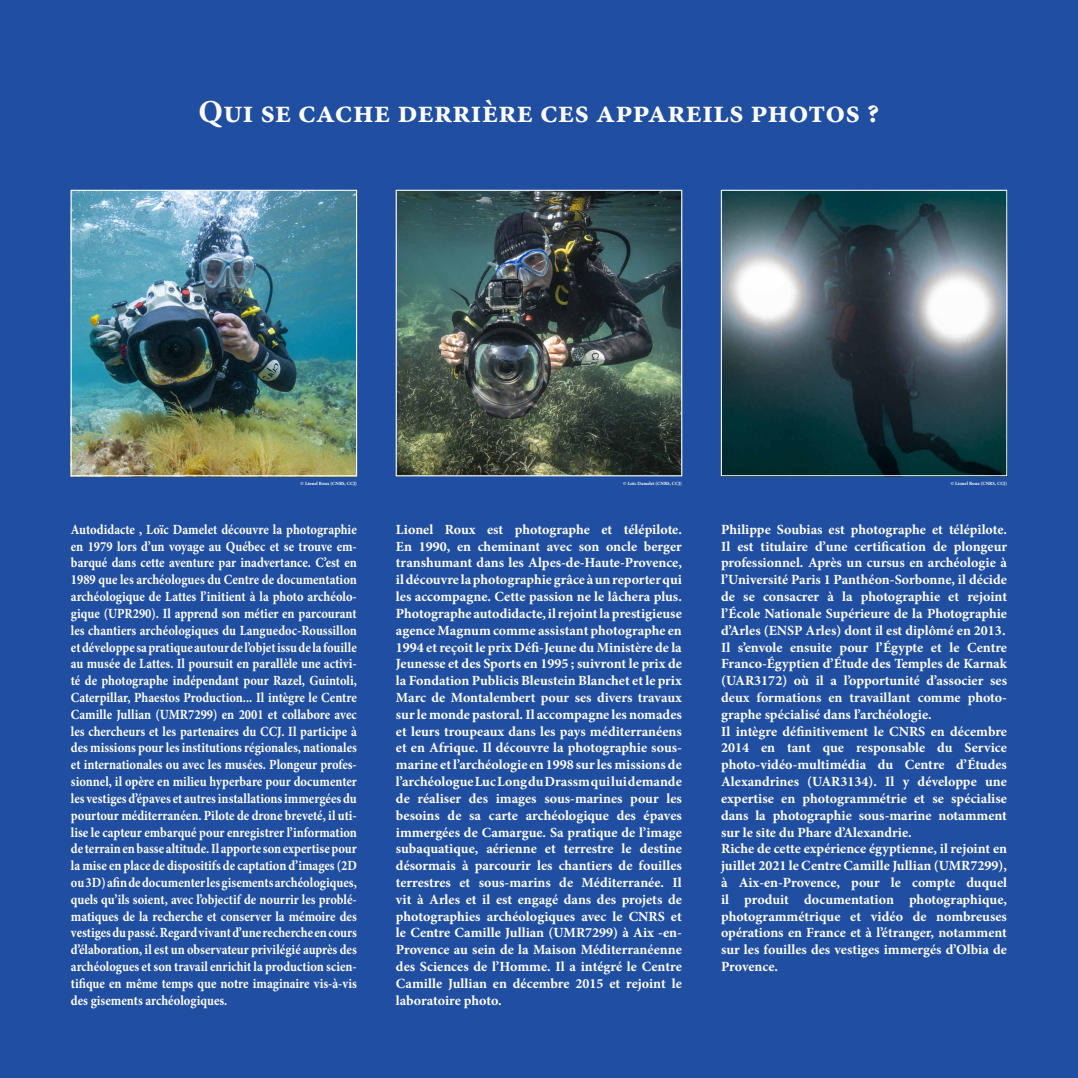
<style>
.page{position:relative;width:1078px;height:1078px;background:#fff}
.page>*{position:absolute;margin:0;border:0;box-sizing:border-box;transform-origin:0 0}
.t1{font:700 32px "Minion Pro";color:#fff}
.t2{font:700 14px/16.8px "Minion Pro";color:#fff}
.t3{font:700 14px/16.8px "Minion Pro";color:#fff;text-align:justify;scale:.89 1}
.t4{font:700 4.8px "Minion Pro";color:#fff}
</style>
<div class="page">
<div style="left:0;top:0;width:1077px;height:1077px;background:#204ea0"></div>
<img style="left:723px;top:192px;width:281px;height:282px">
<img style="left:398px;top:192px;width:281px;height:282px">
<img style="left:73px;top:192px;width:282px;height:282px">
<div style="left:721px;top:190px;width:285px;height:286px;border:1px solid #fff"></div>
<div style="left:396px;top:190px;width:285px;height:286px;border:1px solid #fff"></div>
<div style="left:71px;top:190px;width:286px;height:286px;border:1px solid #fff"></div>
<h1 class="t1" style="left:198px;top:89px;width:682px">Qui se cache derrière ces appareils photos ?</h1>
<p class="t4" style="left:300px;top:480px;width:58px">© Lionel Roux (CNRS, CCJ)</p>
<p class="t4" style="left:623px;top:480px;width:60px">© Loïc Damelet (CNRS, CCJ)</p>
<p class="t4" style="left:950px;top:480px;width:58px">© Lionel Roux (CNRS, CCJ)</p>
<p class="t3" style="left:71px;top:520px;width:323px">Autodidacte , Loïc Damelet découvre la photographie en 1979 lors d’un voyage au Québec et se trouve em&shy;barqué dans cette aventure par inadvertance. C’est en 1989 que les archéologues du Centre de documentation archéologique de Lattes l’initient à la photo archéolo&shy;gique (UPR290). Il apprend son métier en parcourant les chantiers archéologiques du Languedoc-Roussillon et développe sa pratique autour de l’objet issu de la fouille au musée de Lattes. Il poursuit en parallèle une activi&shy;té de photographe indépendant pour Razel, Guintoli, Caterpillar, Phaestos Production... Il intègre le Centre Camille Jullian (UMR7299) en 2001 et collabore avec les chercheurs et les partenaires du CCJ. Il participe à des missions pour les institutions régionales, nationales et internationales ou avec les musées. Plongeur profes&shy;sionnel, il opère en milieu hyperbare pour documenter les vestiges d’épaves et autres installations immergées du pourtour méditerranéen. Pilote de drone breveté, il uti&shy;lise le capteur embarqué pour enregistrer l’information de terrain en basse altitude. Il apporte son expertise pour la mise en place de dispositifs de captation d’images (2D ou3D)afindedocumenterlesgisementsarchéologiques, quels qu’ils soient, avec l’objectif de nourrir les problé&shy;matiques de la recherche et conserver la mémoire des vestiges du passé. Regard vivant d’une recherche en cours d’élaboration, il est un observateur privilégié auprès des archéologues et son travail enrichit la production scien&shy;tifique en même temps que notre imaginaire vis-à-vis des gisements archéologiques.</p>
<p class="t2" style="left:396px;top:520px;width:287px;text-align:justify">Lionel Roux est photographe et télépilote.<br>En 1990, en cheminant avec son oncle berger transhumant dans les Alpes-de-Haute-Provence, il découvre la photographie grâce à un reporter qui les accompagne. Cette passion ne le lâchera plus.<br>Photographe autodidacte, il rejoint la prestigieuse agence Magnum comme assistant photographe en 1994 et reçoit le prix Défi-Jeune du Ministère de la Jeunesse et des Sports en 1995 ; suivront le prix de la Fondation Publicis Bleustein Blanchet et le prix Marc de Montalembert pour ses divers travaux sur le monde pastoral. Il accompagne les nomades et leurs troupeaux dans les pays méditerranéens et en Afrique. Il découvre la photographie sous&shy;marine et l’archéologie en 1998 sur les missions de l’archéologue Luc Long du Drassm qui lui demande de réaliser des images sous-marines pour les besoins de sa carte archéologique des épaves immergées de Camargue. Sa pratique de l’image subaquatique, aérienne et terrestre le destine désormais à parcourir les chantiers de fouilles terrestres et sous-marins de Méditerranée. Il vit à Arles et il est engagé dans des projets de photographies archéologiques avec le CNRS et le Centre Camille Jullian (UMR7299) à Aix -en-Provence au sein de la Maison Méditerranéenne des Sciences de l’Homme. Il a intégré le Centre Camille Jullian en décembre 2015 et rejoint le laboratoire photo.</p>
<p class="t2" style="left:720px;top:520px;width:288px">Philippe Soubias est photographe et télépilote.<br>Il est titulaire d’une certification de plongeur professionnel. Après un cursus en archéologie à l’Université Paris 1 Panthéon-Sorbonne, il décide de se consacrer à la photographie et rejoint l’École Nationale Supérieure de la Photographie d’Arles (ENSP Arles) dont il est diplômé en 2013.<br>Il s’envole ensuite pour l’Égypte et le Centre Franco-Égyptien d’Étude des Temples de Karnak (UAR3172) où il a l’opportunité d’associer ses deux formations en travaillant comme photo&shy;graphe spécialisé dans l’archéologie.<br>Il intègre définitivement le CNRS en décembre 2014 en tant que responsable du Service photo-vidéo-multimédia du Centre d’Études Alexandrines (UAR3134). Il y développe une expertise en photogrammétrie et se spécialise dans la photographie sous-marine notamment sur le site du Phare d’Alexandrie.<br>Riche de cette expérience égyptienne, il rejoint en juillet 2021 le Centre Camille Jullian (UMR7299), à Aix-en-Provence, pour le compte duquel il produit documentation photographique, photogrammétrique et vidéo de nombreuses opérations en France et à l’étranger, notamment sur les fouilles des vestiges immergés d’Olbia de Provence.</p>
</div>
